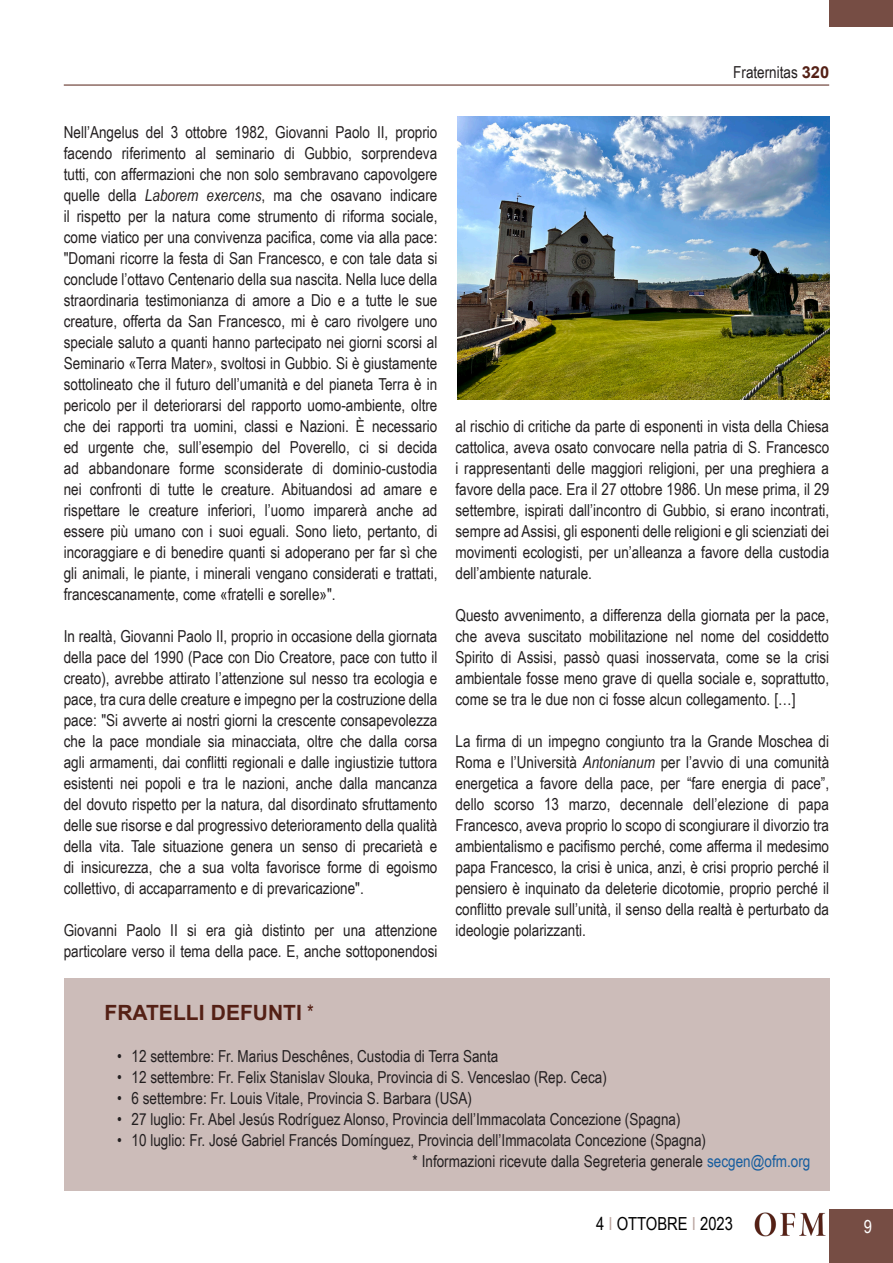
<style>
.page{position:relative;width:893px;height:1263px;background:#fff}
.page>*{position:absolute;margin:0;border:0;box-sizing:border-box;transform-origin:0 0}
.Titolo{font:700 21px "Arial";color:#542015}
.t1{font:18px "Arial Narrow";color:#000}
.t2{font:18px "Arial Narrow";color:#fff}
.Titolo-2{font:16.5px/21px "Arial Narrow";color:#231f20;text-align:justify}
.s1{font-family:"Arial";font-weight:700;color:#542015}
.s2{font-style:italic}
.s3{font-family:"Arial Narrow";font-weight:400}
.s4{color:#175d9e}
.s5{color:#bba6a1}
</style>
<div class="page">
<div style="left:829px;top:1209px;width:64px;height:54px;background:#764d44"></div>
<hr style="left:64px;top:85px;width:765px;height:1px;background:#542015">
<div style="left:829px;top:0;width:64px;height:27px;background:#764d44"></div>
<img style="left:755px;top:1212px;width:71px;height:24px">
<img style="left:457px;top:117px;width:372px;height:283px">
<div style="left:64px;top:978px;width:766px;height:213px;background:#ccbcb9"></div>
<p class="Titolo-2" style="left:733px;top:61px;width:97px">Fraternitas <span class="s1">320</span></p>
<p class="Titolo-2" style="left:64px;top:121px;width:375px">Nell’Angelus del 3 ottobre 1982, Giovanni Paolo II, proprio facendo riferimento al seminario di Gubbio, sorprendeva tutti, con affermazioni che non solo sembravano capovolgere quelle della <span class="s2">Laborem exercens</span>, ma che osavano indicare il rispetto per la natura come strumento di riforma sociale, come viatico per una convivenza pacifica, come via alla pace: "Domani ricorre la festa di San Francesco, e con tale data si conclude l’ottavo Centenario della sua nascita. Nella luce della straordinaria testimonianza di amore a Dio e a tutte le sue creature, offerta da San Francesco, mi è caro rivolgere uno speciale saluto a quanti hanno partecipato nei giorni scorsi al Seminario «Terra Mater», svoltosi in Gubbio. Si è giustamente sottolineato che il futuro dell’umanità e del pianeta Terra è in pericolo per il deteriorarsi del rapporto uomo-ambiente, oltre che dei rapporti tra uomini, classi e Nazioni. È necessario ed urgente che, sull’esempio del Poverello, ci si decida ad abbandonare forme sconsiderate di dominio-custodia nei confronti di tutte le creature. Abituandosi ad amare e rispettare le creature inferiori, l’uomo imparerà anche ad essere più umano con i suoi eguali. Sono lieto, pertanto, di incoraggiare e di benedire quanti si adoperano per far sì che gli animali, le piante, i minerali vengano considerati e trattati, francescanamente, come «fratelli e sorelle»".</p>
<p class="Titolo-2" style="left:64px;top:625px;width:375px">In realtà, Giovanni Paolo II, proprio in occasione della giornata della pace del 1990 (Pace con Dio Creatore, pace con tutto il creato), avrebbe attirato l’attenzione sul nesso tra ecologia e pace, tra cura delle creature e impegno per la costruzione della pace: "Si avverte ai nostri giorni la crescente consapevolezza che la pace mondiale sia minacciata, oltre che dalla corsa agli armamenti, dai conflitti regionali e dalle ingiustizie tuttora esistenti nei popoli e tra le nazioni, anche dalla mancanza del dovuto rispetto per la natura, dal disordinato sfruttamento delle sue risorse e dal progressivo deterioramento della qualità della vita. Tale situazione genera un senso di precarietà e di insicurezza, che a sua volta favorisce forme di egoismo collettivo, di accaparramento e di prevaricazione".</p>
<p class="Titolo-2" style="left:64px;top:919px;width:375px">Giovanni Paolo II si era già distinto per una attenzione particolare verso il tema della pace. E, anche sottoponendosi</p>
<p class="Titolo-2" style="left:455px;top:415px;width:375px">al rischio di critiche da parte di esponenti in vista della Chiesa cattolica, aveva osato convocare nella patria di S. Francesco i rappresentanti delle maggiori religioni, per una preghiera a favore della pace. Era il 27 ottobre 1986. Un mese prima, il 29 settembre, ispirati dall’incontro di Gubbio, si erano incontrati, sempre ad Assisi, gli esponenti delle religioni e gli scienziati dei movimenti ecologisti, per un’alleanza a favore della custodia dell’ambiente naturale.</p>
<p class="Titolo-2" style="left:455px;top:604px;width:375px">Questo avvenimento, a differenza della giornata per la pace, che aveva suscitato mobilitazione nel nome del cosiddetto Spirito di Assisi, passò quasi inosservata, come se la crisi ambientale fosse meno grave di quella sociale e, soprattutto, come se tra le due non ci fosse alcun collegamento. […]</p>
<p class="Titolo-2" style="left:455px;top:730px;width:375px">La firma di un impegno congiunto tra la Grande Moschea di Roma e l’Università <span class="s2">Antonianum</span> per l’avvio di una comunità energetica a favore della pace, per “fare energia di pace”, dello scorso 13 marzo, decennale dell’elezione di papa Francesco, aveva proprio lo scopo di scongiurare il divorzio tra ambientalismo e pacifismo perché, come afferma il medesimo papa Francesco, la crisi è unica, anzi, è crisi proprio perché il pensiero è inquinato da deleterie dicotomie, proprio perché il conflitto prevale sull’unità, il senso della realtà è perturbato da ideologie polarizzanti.</p>
<p class="Titolo" style="left:105px;top:999px;width:211px">FRATELLI DEFUNTI <span class="s3">*</span></p>
<p class="Titolo-2" style="left:117px;top:1045px;width:383px">• 12 settembre: Fr. Marius Deschênes, Custodia di Terra Santa</p>
<p class="Titolo-2" style="left:117px;top:1066px;width:491px">• 12 settembre: Fr. Felix Stanislav Slouka, Provincia di S. Venceslao (Rep. Ceca)</p>
<p class="Titolo-2" style="left:117px;top:1087px;width:356px">• 6 settembre: Fr. Louis Vitale, Provincia S. Barbara (USA)</p>
<p class="Titolo-2" style="left:117px;top:1108px;width:565px">• 27 luglio: Fr. Abel Jesús Rodríguez Alonso, Provincia dell’Immacolata Concezione (Spagna)</p>
<p class="Titolo-2" style="left:117px;top:1129px;width:590px">• 10 luglio: Fr. José Gabriel Francés Domínguez, Provincia dell’Immacolata Concezione (Spagna)</p>
<p class="Titolo-2" style="left:412px;top:1150px;width:400px">* Informazioni ricevute dalla Segreteria generale <span class="s4">secgen@ofm.org</span></p>
<p class="t1" style="left:596px;top:1210px;width:138px">4 <span class="s5">I</span> OTTOBRE <span class="s5">I</span> 2023</p>
<p class="t2" style="left:864px;top:1213px;width:10px">9</p>
</div>
